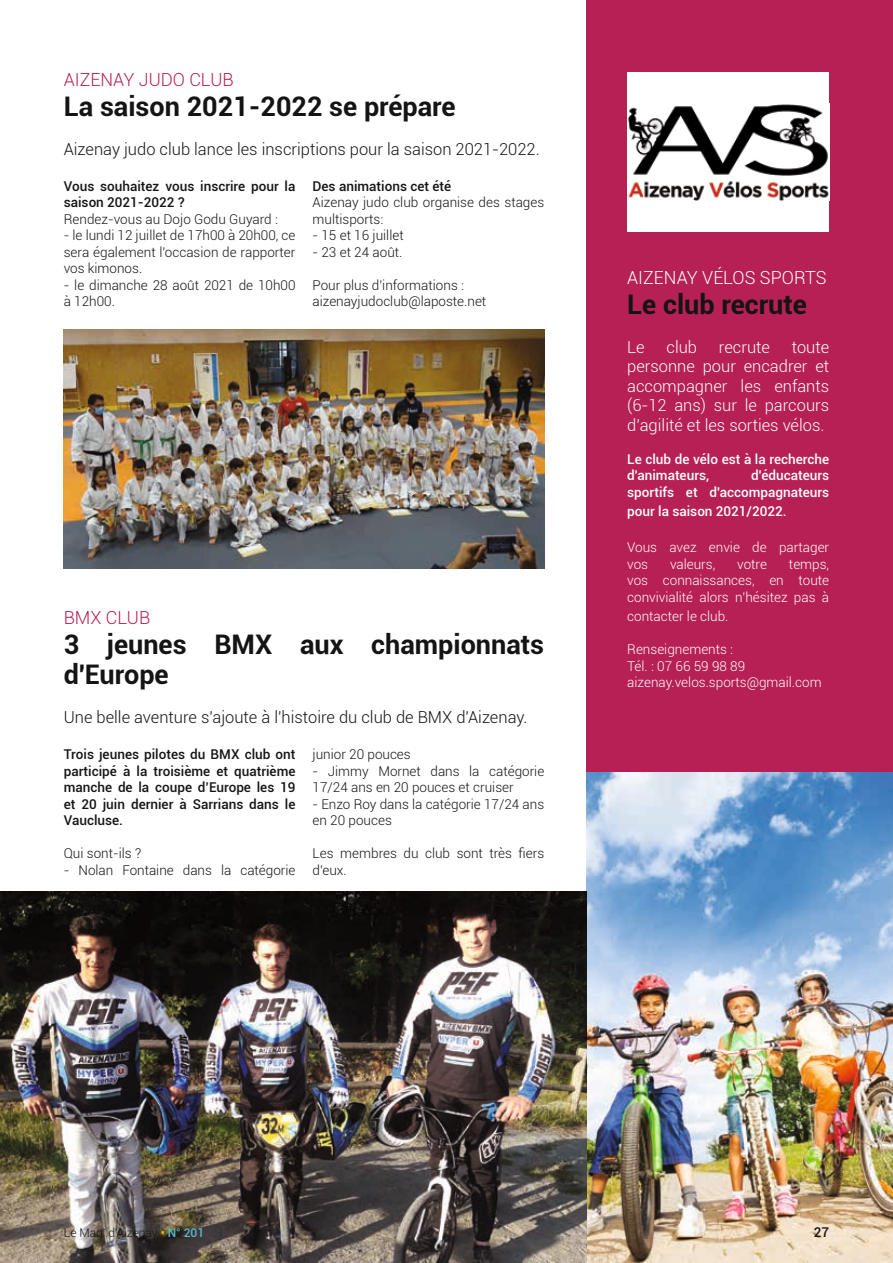
<style>
.page{position:relative;width:893px;height:1263px;background:#fff}
.page>*{position:absolute;margin:0;border:0;box-sizing:border-box;transform-origin:0 0}
.t1{font:700 27px/30px "Roboto";color:#131413}
.t2{font:300 18px "Roboto";color:#b72054}
.t3{font:300 18px "Roboto";color:#fff}
.t4{font:300 16.5px "Roboto";color:#131413}
.t5{font:300 16.5px/19.5px "Roboto";color:#fff;text-align:justify}
.t6{font:300 13.5px/16.5px "Roboto";color:#131413}
.t7{font:500 13.5px/16.5px "Roboto";color:#131413}
.t8{font:300 13.5px/16.5px "Roboto";color:#fff}
.t9{font:500 13.5px/16.5px "Roboto";color:#fff}
.t10{font:300 12px "Roboto";color:#131413}
.s1{font-weight:500;color:#fbb200}
.s2{font-weight:500;color:#59bacb}
</style>
<div class="page">
<div style="left:587px;top:0;width:306px;height:1263px;background:#b72054"></div>
<img style="left:587px;top:772px;width:306px;height:491px">
<div style="left:627px;top:72px;width:202px;height:160px;background:#fff"></div>
<img style="left:628px;top:104px;width:201px;height:96px">
<img style="left:64px;top:330px;width:480px;height:239px">
<img style="left:0;top:891px;width:587px;height:372px">
<h2 class="t2" style="left:64px;top:67px;width:171px">AIZENAY JUDO CLUB</h2>
<h1 class="t1" style="left:64px;top:90px;width:393px">La saison 2021-2022 se prépare</h1>
<p class="t4" style="left:64px;top:137px;width:477px">Aizenay judo club lance les inscriptions pour la saison 2021-2022.</p>
<p class="t7" style="left:64px;top:177px;width:233px">Vous souhaitez vous inscrire pour la saison 2021-2022 ?</p>
<p class="t6" style="left:64px;top:210px;width:216px">Rendez-vous au Dojo Godu Guyard :</p>
<p class="t6" style="left:64px;top:227px;width:233px;text-align:justify">- le lundi 12 juillet de 17h00 à 20h00, ce sera également l'occasion de rapporter vos kimonos.</p>
<p class="t6" style="left:64px;top:276px;width:233px">- le dimanche 28 août 2021 de 10h00 à 12h00.</p>
<p class="t7" style="left:313px;top:177px;width:140px">Des animations cet été</p>
<p class="t6" style="left:313px;top:194px;width:233px">Aizenay judo club organise des stages multisports:</p>
<p class="t6" style="left:313px;top:227px;width:93px">- 15 et 16 juillet</p>
<p class="t6" style="left:313px;top:243px;width:91px">- 23 et 24 août.</p>
<p class="t6" style="left:313px;top:276px;width:175px">Pour plus d'informations : aizenayjudoclub@laposte.net</p>
<h2 class="t2" style="left:64px;top:606px;width:88px">BMX CLUB</h2>
<h1 class="t1" style="left:64px;top:629px;width:482px">3 jeunes BMX aux championnats d'Europe</h1>
<p class="t4" style="left:64px;top:706px;width:465px">Une belle aventure s'ajoute à l'histoire du club de BMX d'Aizenay.</p>
<p class="t7" style="left:64px;top:746px;width:233px;text-align:justify">Trois jeunes pilotes du BMX club ont participé à la troisième et quatrième manche de la coupe d’Europe les 19 et 20 juin dernier à Sarrians dans le Vaucluse.</p>
<p class="t6" style="left:64px;top:845px;width:79px">Qui sont-ils ?</p>
<p class="t6" style="left:64px;top:861px;width:233px">- Nolan Fontaine dans la catégorie</p>
<p class="t6" style="left:313px;top:746px;width:100px">junior 20 pouces</p>
<p class="t6" style="left:313px;top:762px;width:233px">- Jimmy Mornet dans la catégorie<br>17/24 ans en 20 pouces et cruiser</p>
<p class="t6" style="left:313px;top:795px;width:233px">- Enzo Roy dans la catégorie 17/24 ans en 20 pouces</p>
<p class="t6" style="left:313px;top:845px;width:233px">Les membres du club sont très fiers d'eux.</p>
<h2 class="t3" style="left:627px;top:265px;width:201px">AIZENAY VÉLOS SPORTS</h2>
<h1 class="t1" style="left:627px;top:288px;width:181px">Le club recrute</h1>
<p class="t5" style="left:627px;top:336px;width:19px">Le</p>
<p class="t5" style="left:666px;top:336px;width:32px">club</p>
<p class="t5" style="left:719px;top:336px;width:53px">recrute</p>
<p class="t5" style="left:627px;top:336px;width:203px;text-indent:164px">toute personne pour encadrer et accompagner les enfants (6-12 ans) sur le parcours d’agilité et les sorties vélos.</p>
<p class="t9" style="left:627px;top:450px;width:203px">Le club de vélo est à la recherche d'animateurs,</p>
<p class="t9" style="left:627px;top:467px;width:203px;text-align:right">d'éducateurs<br>sportifs et d'accompagnateurs</p>
<p class="t9" style="left:627px;top:503px;width:161px">pour la saison 2021/2022.</p>
<p class="t8" style="left:627px;top:539px;width:203px">Vous avez envie de partager vos</p>
<p class="t8" style="left:670px;top:555px;width:47px">valeurs,</p>
<p class="t8" style="left:737px;top:555px;width:31px">votre</p>
<p class="t8" style="left:627px;top:555px;width:203px;text-align:justify;text-indent:162px">temps, vos connaissances, en toute convivialité alors n'hésitez pas à</p>
<p class="t8" style="left:627px;top:608px;width:103px">contacter le club.</p>
<p class="t8" style="left:627px;top:641px;width:196px">Renseignements :<br>Tél. : 07 66 59 98 89 aizenay.velos.sports@gmail.com</p>
<p class="t10" style="left:64px;top:1225px;width:142px">Le Mag' d'Aizenay <span class="s1">•</span> <span class="s2">N° 201</span></p>
<p class="t7" style="left:814px;top:1224px;width:17px">27</p>
</div>
